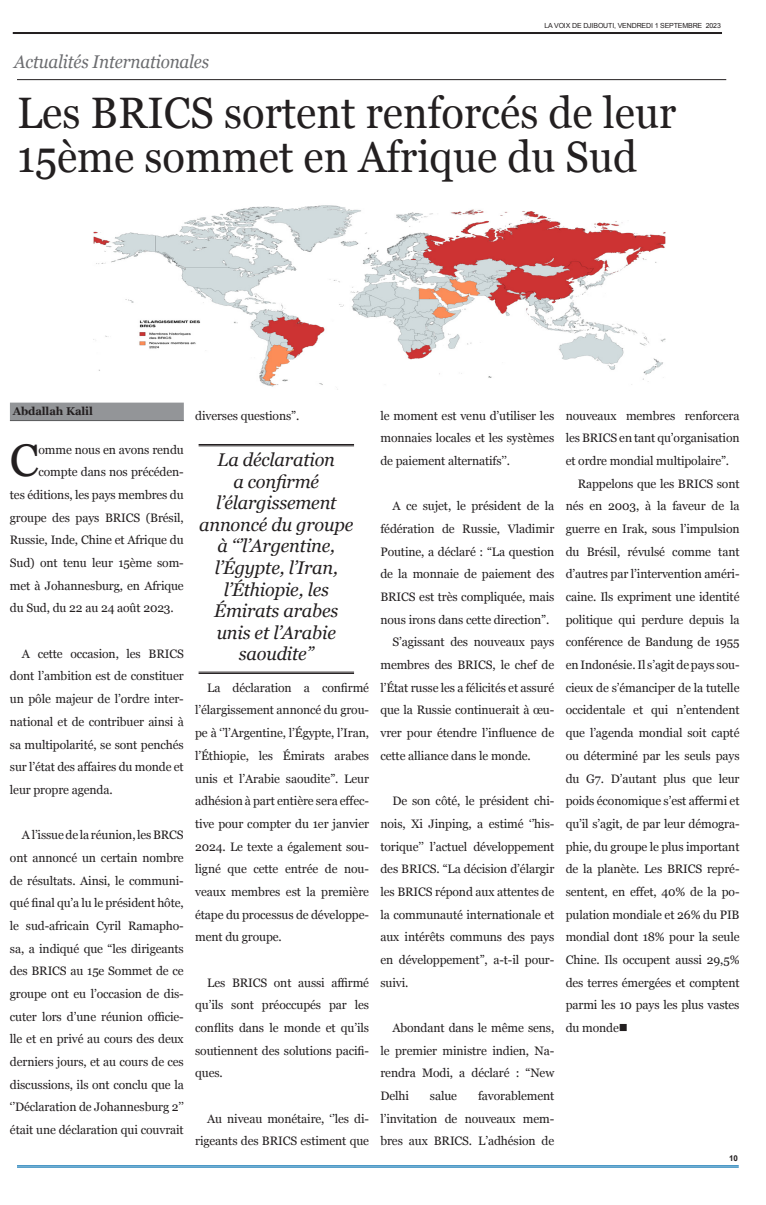
<style>
.page{position:relative;width:766px;height:1205px;background:#fff}
.page>*{position:absolute;margin:0;border:0;box-sizing:border-box;transform-origin:0 0}
._1st_Paragraph{font:45.6px "Georgia";color:#231f20}
.t1{font:44px/44px "Georgia";color:#231f20;scale:.95 1}
.Top{font:italic 18.4px/21.6px "Georgia";letter-spacing:-.01em;color:#231f20;text-align:center}
.t2{font:italic 18.4px "Georgia";letter-spacing:-.01em;color:#6c6d70;scale:.93 1}
._1st_Paragraph-2{font:12.2px/22.7px "Georgia";letter-spacing:-.01em;color:#231f20;text-align:justify}
.Siganture{font:700 11.2px "Georgia";letter-spacing:-.01em;color:#231f20}
.t3{font:700 8px "Arial";color:#231f20}
.t4{font:7px "Arial";letter-spacing:-.02em;color:#231f20}
</style>
<div class="page">
<hr style="left:13px;top:32px;width:708px;height:2px;background:#231f20">
<hr style="left:17px;top:79px;width:709px;height:1px;background:#231f20">
<div style="left:10px;top:403px;width:174px;height:18px;background:#939598"></div>
<hr style="left:10px;top:420px;width:174px;height:1px;background:#57585a">
<hr style="left:17px;top:1165px;width:721px;height:1px;background:#006eaf">
<hr style="left:17px;top:1167px;width:721px;height:1px;background:#006eaf">
<hr style="left:198px;top:444px;width:156px;height:1px;background:#231f20">
<hr style="left:198px;top:445px;width:156px;height:1px;background:#231f20">
<hr style="left:198px;top:672px;width:156px;height:1px;background:#231f20">
<hr style="left:198px;top:673px;width:156px;height:1px;background:#231f20">
<img style="left:93px;top:205px;width:573px;height:185px">
<p class="t4" style="left:544px;top:21px;width:178px">LA VOIX DE DJIBOUTI, VENDREDI 1 SEPTEMBRE 2023</p>
<p class="t2" style="left:14px;top:48px;width:211px">Actualités Internationales</p>
<p class="t1" style="left:17px;top:89px;width:695px">Les BRICS sortent renforcés de leur<br>15ème sommet en Afrique du Sud</p>
<p class="Siganture" style="left:13px;top:403px;width:82px">Abdallah Kalil</p>
<p class="_1st_Paragraph" style="left:10px;top:427px;width:31px">C</p>
<p class="_1st_Paragraph-2" style="left:38px;top:437px;width:147px">omme nous en avons rendu</p>
<p class="_1st_Paragraph-2" style="left:38px;top:460px;width:147px">compte dans nos précéden-</p>
<p class="_1st_Paragraph-2" style="left:10px;top:483px;width:175px">tes éditions, les pays membres du</p>
<p class="_1st_Paragraph-2" style="left:10px;top:506px;width:175px">groupe des pays BRICS (Brésil,</p>
<p class="_1st_Paragraph-2" style="left:10px;top:528px;width:175px">Russie, Inde, Chine et Afrique du</p>
<p class="_1st_Paragraph-2" style="left:10px;top:551px;width:175px">Sud) ont tenu leur 15ème som-</p>
<p class="_1st_Paragraph-2" style="left:10px;top:574px;width:175px">met à Johannesburg, en Afrique</p>
<p class="_1st_Paragraph-2" style="left:10px;top:596px;width:165px">du Sud, du 22 au 24 août 2023.</p>
<p class="_1st_Paragraph-2" style="left:10px;top:642px;width:175px;text-indent:12px">A cette occasion, les BRICS dont l’ambition est de constituer un pôle majeur de l’ordre inter&shy;national et de contribuer ainsi à sa multipolarité, se sont penchés sur l’état des affaires du monde et leur propre agenda.</p>
<p class="_1st_Paragraph-2" style="left:10px;top:823px;width:175px;text-indent:12px">A l’issue de la réunion, les BRCS ont annoncé un certain nombre de résultats. Ainsi, le communi&shy;qué final qu’a lu le président hôte, le sud-africain Cyril Ramapho&shy;sa, a indiqué que “les dirigeants des BRICS au 15e Sommet de ce groupe ont eu l’occasion de dis&shy;cuter lors d’une réunion officie&shy;lle et en privé au cours des deux derniers jours, et au cours de ces discussions, ils ont conclu que la ‘’Déclaration de Johannesburg 2’’ était une déclaration qui couvrait</p>
<p class="_1st_Paragraph-2" style="left:195px;top:403px;width:106px">diverses questions”.</p>
<p class="Top" style="left:199px;top:448px;width:156px">La déclaration<br>a confirmé l’élargissement annoncé du groupe à ‘‘’l’Argentine, l’Égypte, l’Iran, l’Éthiopie, les<br>Émirats arabes unis et l’Arabie saoudite”</p>
<p class="_1st_Paragraph-2" style="left:195px;top:676px;width:175px;text-indent:12px">La déclaration a confirmé l’élargissement annoncé du grou&shy;pe à ‘’l’Argentine, l’Égypte, l’Iran, l’Éthiopie, les Émirats arabes unis et l’Arabie saoudite”. Leur adhésion à part entière sera effec&shy;tive pour compter du 1er janvier 2024. Le texte a également sou&shy;ligné que cette entrée de nou&shy;veaux membres est la première étape du processus de développe&shy;ment du groupe.</p>
<p class="_1st_Paragraph-2" style="left:195px;top:970px;width:175px;text-indent:12px">Les BRICS ont aussi affirmé qu’ils sont préoccupés par les conflits dans le monde et qu’ils soutiennent des solutions pacifi&shy;ques.</p>
<p class="_1st_Paragraph-2" style="left:195px;top:1106px;width:175px;text-align:right">Au niveau monétaire, ‘’les di&shy;rigeants des BRICS estiment que</p>
<p class="_1st_Paragraph-2" style="left:380px;top:403px;width:175px">le moment est venu d’utiliser les monnaies locales et les systèmes de paiement alternatifs’’.</p>
<p class="_1st_Paragraph-2" style="left:380px;top:494px;width:175px;text-indent:12px">A ce sujet, le président de la fédération de Russie, Vladimir Poutine, a déclaré : “La question de la monnaie de paiement des BRICS est très compliquée, mais nous irons dans cette direction”.</p>
<p class="_1st_Paragraph-2" style="left:380px;top:630px;width:175px;text-indent:12px">S’agissant des nouveaux pays membres des BRICS, le chef de l’État russe les a félicités et assuré que la Russie continuerait à œu&shy;vrer pour étendre l’influence de cette alliance dans le monde.</p>
<p class="_1st_Paragraph-2" style="left:380px;top:789px;width:175px;text-indent:12px">De son côté, le président chi&shy;nois, Xi Jinping, a estimé ‘’his&shy;torique’’ l’actuel développement des BRICS. “La décision d’élargir les BRICS répond aux attentes de la communauté internationale et aux intérêts communs des pays en développement”, a-t-il pour&shy;suivi.</p>
<p class="_1st_Paragraph-2" style="left:380px;top:1016px;width:175px;text-indent:12px">Abondant dans le même sens, le premier ministre indien, Na&shy;rendra Modi, a déclaré : “New Delhi</p>
<p class="_1st_Paragraph-2" style="left:380px;top:1084px;width:175px;text-indent:98px">favorablement l’invitation de nouveaux mem&shy;bres aux BRICS. L’adhésion de</p>
<p class="_1st_Paragraph-2" style="left:430px;top:1084px;width:29px">salue</p>
<p class="_1st_Paragraph-2" style="left:565px;top:403px;width:175px">nouveaux membres renforcera les BRICS en tant qu’organisation et ordre mondial multipolaire”.</p>
<p class="_1st_Paragraph-2" style="left:565px;top:471px;width:175px;text-indent:12px">Rappelons que les BRICS sont nés en 2003, à la faveur de la guerre en Irak, sous l’impulsion du Brésil, révulsé comme tant d’autres par l’intervention améri&shy;caine. Ils expriment une identité politique qui perdure depuis la conférence de Bandung de 1955 en Indonésie. Il s’agit de pays sou&shy;cieux de s’émanciper de la tutelle occidentale et qui n’entendent que l’agenda mondial soit capté ou déterminé par les seuls pays du G7. D’autant plus que leur poids économique s’est affermi et qu’il s’agit, de par leur démogra&shy;phie, du groupe le plus important de la planète. Les BRICS repré&shy;sentent, en effet, 40% de la po&shy;pulation mondiale et 26% du PIB mondial dont 18% pour la seule Chine. Ils occupent aussi 29,5% des terres émergées et comptent parmi les 10 pays les plus vastes du monde■</p>
<p class="t3" style="left:729px;top:1152px;width:10px">10</p>
</div>
